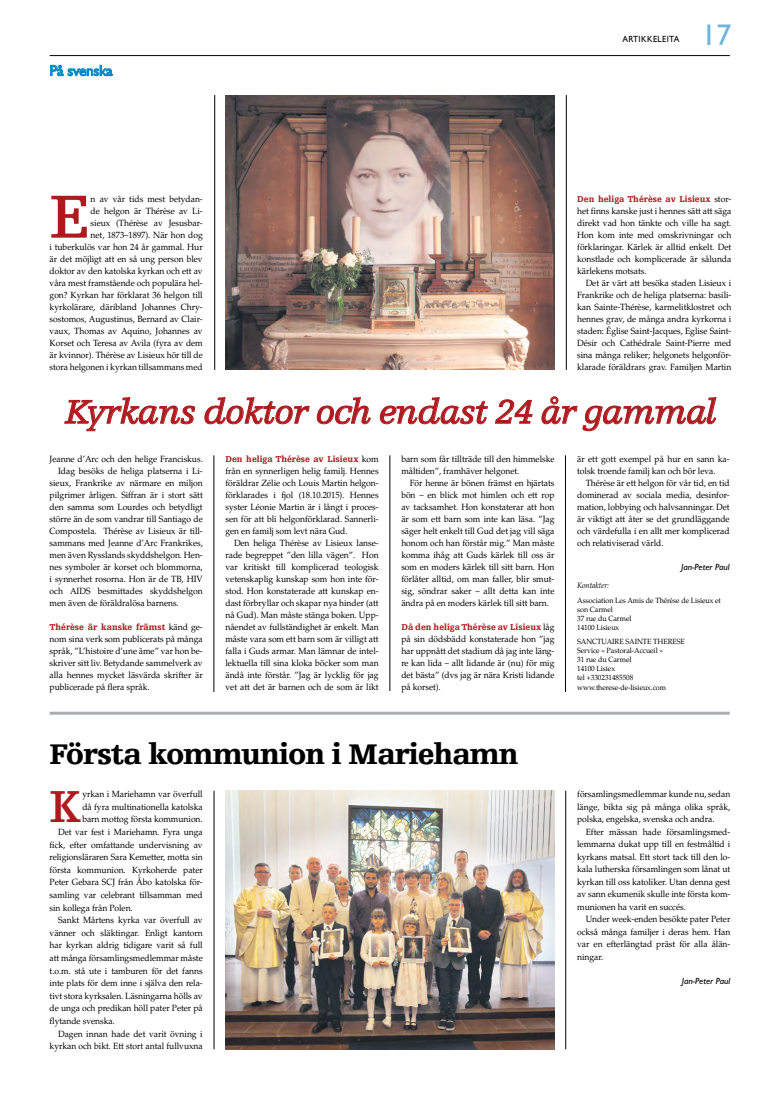
<style>
.page{position:relative;width:780px;height:1106px;background:#fff}
.page>*{position:absolute;margin:0;border:0;box-sizing:border-box;transform-origin:0 0}
.t1{font:700 64.2px "Egyptienne FLT Std";color:#ae1b1f;scale:.95 1}
.t2{font:700 47.3px "Egyptienne FLT Std";color:#ae1b1f;scale:.95 1}
.t3{font:italic 35px "Egyptienne FLT Std";letter-spacing:-.035em;color:#ae1b1f}
.t4{font:900 30px "Egyptienne FLT Std";letter-spacing:-.035em;color:#000}
.t5{font:30px "Gill Sans Std";color:#6cb5dc}
.t6{font:15px "Gill Sans Std";letter-spacing:-.01em;color:#0088c3}
.t7{font:9px/12px "Palatino LT Std";letter-spacing:-.005em;color:#000;text-align:justify;scale:.95 1}
.t8{font:900 9px "Egyptienne FLT Std";letter-spacing:.005em;color:#ae1b1f;scale:.95 1}
.t9{font:italic 9px "Gill Sans Std";color:#000;scale:1.05 1}
.t10{font:9px "Gill Sans Std";letter-spacing:.04em;color:#000;scale:.95 1}
.t11{font:italic 8px "Palatino LT Std";letter-spacing:-.005em;color:#000;scale:.95 1}
.t12{font:7.5px/9.1px "Palatino LT Std";letter-spacing:-.005em;color:#000;scale:.95 1}
.s1{font-family:"Palatino LT Std";font-weight:400;color:#000}
</style>
<div class="page">
<hr style="left:50px;top:55px;width:679px;height:1px;background:#000">
<svg style="left:50px;top:65px;width:63px;height:11px"></svg>
<hr style="left:565px;top:790px;width:1px;height:259px;background:#000">
<hr style="left:214px;top:790px;width:1px;height:259px;background:#000">
<img style="left:225px;top:790px;width:329px;height:259px">
<hr style="left:50px;top:711px;width:679px;height:3px;background:#aaadaf">
<svg style="left:64px;top:397px;width:131px;height:34px"></svg>
<svg style="left:204px;top:397px;width:105px;height:27px"></svg>
<svg style="left:317px;top:397px;width:54px;height:27px"></svg>
<svg style="left:380px;top:397px;width:108px;height:27px"></svg>
<svg style="left:495px;top:399px;width:37px;height:25px"></svg>
<svg style="left:541px;top:396px;width:175px;height:35px"></svg>
<img style="left:225px;top:95px;width:329px;height:275px">
<hr style="left:214px;top:455px;width:1px;height:237px;background:#000">
<hr style="left:565px;top:455px;width:1px;height:237px;background:#000">
<hr style="left:389px;top:455px;width:1px;height:236px;background:#000">
<hr style="left:214px;top:95px;width:1px;height:275px;background:#000">
<hr style="left:566px;top:95px;width:1px;height:275px;background:#000">
<h3 class="t6" style="left:50px;top:62px;width:64px">På svenska</h3>
<p class="t10" style="left:622px;top:34px;width:62px">ARTIKKELEITA</p>
<h3 class="t5" style="left:701px;top:18px;width:31px">17</h3>
<p class="t8" style="left:577px;top:194px;width:164px">Den heliga Thérèse av Lisieux <span class="s1">stor-</span></p>
<p class="t7" style="left:577px;top:205px;width:164px">het finns kanske just i hennes sätt att säga direkt vad hon tänkte och ville ha sagt.<br>Hon kom inte med omskrivningar och förklaringar. Kärlek är alltid enkelt. Det konstlade och komplicerade är sålunda kärlekens motsats.</p>
<p class="t7" style="left:577px;top:277px;width:164px;text-indent:9px">Det är värt att besöka staden Lisieux i Frankrike och de heliga platserna: basili&shy;kan Sainte-Thérèse, karmelitklostret och hennes grav, de många andra kyrkorna i staden: Église Saint-Jacques, Eglise Saint-Désir och Cathédrale Saint-Pierre med sina många reliker; helgonets helgonför&shy;klarade föräldrars grav. Familjen Martin</p>
<p class="t7" style="left:50px;top:193px;width:163px;text-align:right">n av vår tids mest betydan-<br>de helgon är Thérèse av Li-<br>sieux (Thérèse av Jesusbar-<br>net, 1873–1897). När hon dog<br>i tuberkulös var hon 24 år gammal. Hur är det möjligt att en så ung person blev doktor av den katolska kyrkan och ett av våra mest framstående och populära hel&shy;gon? Kyrkan har förklarat 36 helgon till kyrkolärare, däribland Johannes Chry&shy;sostomos, Augustinus, Bernard av Clair&shy;vaux, Thomas av Aquino, Johannes av Korset och Teresa av Avila (fyra av dem är kvinnor). Thérèse av Lisieux hör till de stora helgonen i kyrkan tillsammans med</p>
<h3 class="t3" style="left:65px;top:392px;width:652px">Kyrkans doktor och endast 24 år gammal</h3>
<p class="t8" style="left:225px;top:454px;width:163px">Den heliga Thérèse av Lisieux <span class="s1">kom</span></p>
<p class="t7" style="left:225px;top:465px;width:163px">från en synnerligen helig familj. Hennes föräldrar Zélie och Louis Martin helgon&shy;förklarades i fjol (18.10.2015). Hennes syster Léonie Martin är i långt i proces&shy;sen för att bli helgonförklarad. Sannerli&shy;gen en familj som levt nära Gud.</p>
<p class="t7" style="left:225px;top:537px;width:163px;text-indent:9px">Den heliga Thérèse av Lisieux lanse&shy;rade begreppet ”den lilla vägen”. Hon var kritiskt till komplicerad teologisk vetenskaplig kunskap som hon inte för&shy;stod. Hon konstaterade att kunskap en&shy;dast förbryllar och skapar nya hinder (att nå Gud). Man måste stänga boken. Upp&shy;nåendet av fullständighet är enkelt. Man måste vara som ett barn som är villigt att falla i Guds armar. Man lämnar de intel&shy;lektuella till sina kloka böcker som man ändå inte förstår. ”Jag är lycklig för jag vet att det är barnen och de som är likt</p>
<h1 class="t1" style="left:50px;top:181px;width:44px">E</h1>
<p class="t7" style="left:401px;top:453px;width:163px">barn som får tillträde till den himmelske måltiden”, framhäver helgonet.</p>
<p class="t7" style="left:401px;top:477px;width:163px;text-indent:9px">För henne är bönen främst en hjärtats bön – en blick mot himlen och ett rop av tacksamhet. Hon konstaterar att hon är som ett barn som inte kan läsa. ”Jag säger helt enkelt till Gud det jag vill säga honom och han förstår mig.” Man måste komma ihåg att Guds kärlek till oss är som en moders kärlek till sitt barn. Hon förlåter alltid, om man faller, blir smut&shy;sig, söndrar saker – allt detta kan inte ändra på en moders kärlek till sitt barn.</p>
<p class="t8" style="left:401px;top:622px;width:163px">Då den heliga Thérèse av Lisieux <span class="s1">låg</span></p>
<p class="t7" style="left:401px;top:633px;width:163px">på sin dödsbädd konstaterade hon ”jag har uppnått det stadium då jag inte läng&shy;re kan lida – allt lidande är (nu) för mig det bästa” (dvs jag är nära Kristi lidande på korset).</p>
<p class="t7" style="left:577px;top:453px;width:162px">är ett gott exempel på hur en sann ka&shy;tolsk troende familj kan och bör leva.</p>
<p class="t7" style="left:577px;top:477px;width:162px;text-indent:9px">Thérèse är ett helgon för vår tid, en tid dominerad av sociala media, desinfor&shy;mation, lobbying och halvsanningar. Det är viktigt att åter se det grundläggande och värdefulla i en allt mer komplicerad och relativiserad värld.</p>
<p class="t9" style="left:681px;top:562px;width:48px">Jan-Peter Paul</p>
<p class="t11" style="left:577px;top:580px;width:35px">Kontakter:</p>
<p class="t12" style="left:577px;top:595px;width:153px">Association Les Amis de Thérèse de Lisieux et son Carmel<br>37 rue du Carmel<br>14100 Lisieux</p>
<p class="t12" style="left:577px;top:637px;width:115px">SANCTUAIRE SAINTE THERESE<br>Service « Pastoral-Accueil »<br>31 rue du Carmel<br>14100 Lisiex<br>tel +330231485508 www.therese-de-lisieux.com</p>
<p class="t7" style="left:50px;top:453px;width:163px">Jeanne d’Arc och den helige Franciskus.</p>
<p class="t7" style="left:58px;top:465px;width:154px">Idag besöks de heliga platserna i Li-</p>
<p class="t7" style="left:50px;top:477px;width:163px">sieux, Frankrike av närmare en miljon</p>
<p class="t7" style="left:50px;top:489px;width:163px">pilgrimer årligen. Siffran är i stort sätt</p>
<p class="t7" style="left:50px;top:501px;width:163px">den samma som Lourdes och betydligt</p>
<p class="t7" style="left:50px;top:513px;width:163px">större än de som vandrar till Santiago de</p>
<p class="t7" style="left:50px;top:525px;width:163px">Compostela. Thérèse av Lisieux är till-</p>
<p class="t7" style="left:50px;top:537px;width:163px">sammans med Jeanne d’Arc Frankrikes,</p>
<p class="t7" style="left:50px;top:549px;width:163px">men även Rysslands skyddshelgon. Hen-</p>
<p class="t7" style="left:50px;top:561px;width:163px">nes symboler är korset och blommorna,</p>
<p class="t7" style="left:50px;top:573px;width:163px">i synnerhet rosorna. Hon är de TB, HIV</p>
<p class="t7" style="left:50px;top:585px;width:163px">och AIDS besmittades skyddshelgon</p>
<p class="t7" style="left:50px;top:597px;width:137px">men även de föräldralösa barnens.</p>
<p class="t8" style="left:50px;top:622px;width:163px">Thérèse är kanske främst <span class="s1">känd ge-</span></p>
<p class="t7" style="left:50px;top:633px;width:163px">nom sina verk som publicerats på många språk, ”L’histoire d’une âme” var hon be&shy;skriver sitt liv. Betydande sammelverk av alla hennes mycket läsvärda skrifter är publicerade på flera språk.</p>
<h3 class="t4" style="left:50px;top:737px;width:470px">Första kommunion i Mariehamn</h3>
<h2 class="t2" style="left:50px;top:780px;width:36px">K</h2>
<p class="t7" style="left:82px;top:788px;width:128px">yrkan i Mariehamn var överfull</p>
<p class="t7" style="left:82px;top:801px;width:128px">då fyra multinationella katolska</p>
<p class="t7" style="left:82px;top:813px;width:128px">barn mottog första kommunion.</p>
<p class="t7" style="left:58px;top:826px;width:154px">Det var fest i Mariehamn. Fyra unga</p>
<p class="t7" style="left:50px;top:838px;width:163px">fick, efter omfattande undervisning av</p>
<p class="t7" style="left:50px;top:851px;width:163px">religionsläraren Sara Kemetter, motta sin</p>
<p class="t7" style="left:50px;top:863px;width:163px">första kommunion. Kyrkoherde pater</p>
<p class="t7" style="left:50px;top:876px;width:163px">Peter Gebara SCJ från Åbo katolska för-</p>
<p class="t7" style="left:50px;top:889px;width:163px">samling var celebrant tillsamman med</p>
<p class="t7" style="left:50px;top:901px;width:89px">sin kollega från Polen.</p>
<p class="t7" style="left:58px;top:914px;width:154px">Sankt Mårtens kyrka var överfull av</p>
<p class="t7" style="left:50px;top:926px;width:163px">vänner och släktingar. Enligt kantorn</p>
<p class="t7" style="left:50px;top:939px;width:163px">har kyrkan aldrig tidigare varit så full</p>
<p class="t7" style="left:50px;top:952px;width:163px">att många församlingsmedlemmar måste</p>
<p class="t7" style="left:50px;top:964px;width:163px">t.o.m. stå ute i tamburen för det fanns</p>
<p class="t7" style="left:50px;top:977px;width:163px">inte plats för dem inne i själva den rela-</p>
<p class="t7" style="left:50px;top:989px;width:163px">tivt stora kyrksalen. Läsningarna hölls av</p>
<p class="t7" style="left:50px;top:1002px;width:163px">de unga och predikan höll pater Peter på</p>
<p class="t7" style="left:50px;top:1015px;width:70px">flytande svenska.</p>
<p class="t7" style="left:58px;top:1027px;width:154px">Dagen innan hade det varit övning i</p>
<p class="t7" style="left:50px;top:1040px;width:163px">kyrkan och bikt. Ett stort antal fullvuxna</p>
<p class="t7" style="left:577px;top:788px;width:163px;line-height:12.5px">församlingsmedlemmar kunde nu, sedan länge, bikta sig på många olika språk, polska, engelska, svenska och andra.</p>
<p class="t7" style="left:577px;top:825px;width:163px;line-height:12.5px;text-indent:9px">Efter mässan hade församlingsmed&shy;lemmarna dukat upp till en festmåltid i kyrkans matsal. Ett stort tack till den lo&shy;kala lutherska församlingen som lånat ut kyrkan till oss katoliker. Utan denna gest av sann ekumenik skulle inte första kom&shy;munionen ha varit en succés.</p>
<p class="t7" style="left:577px;top:913px;width:163px;line-height:12.5px;text-indent:9px">Under week-enden besökte pater Peter också många familjer i deras hem. Han var en efterlängtad präst för alla ålän&shy;ningar.</p>
<p class="t9" style="left:681px;top:975px;width:48px">Jan-Peter Paul</p>
</div>
